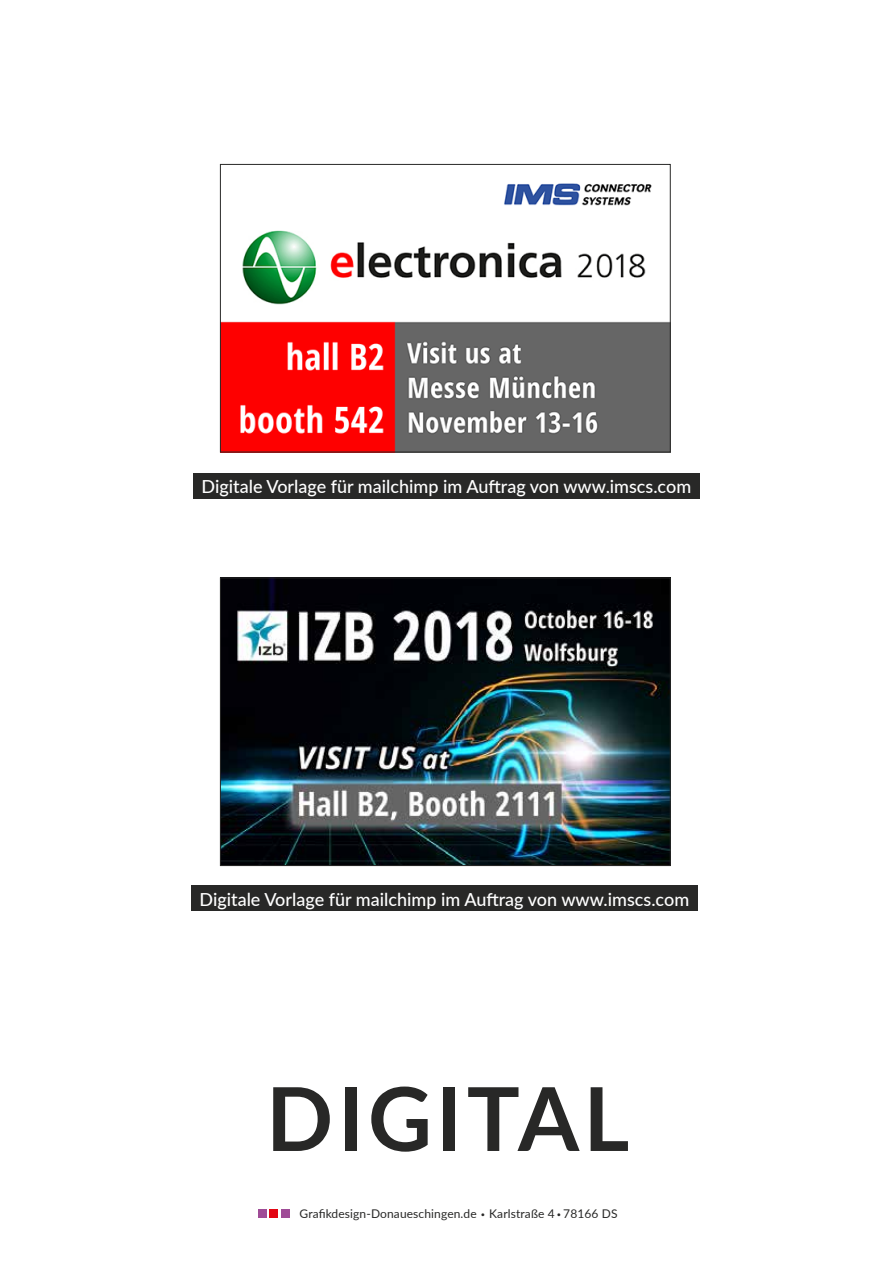
<style>
.page{position:relative;width:893px;height:1263px;background:#fff}
.page>*{position:absolute;margin:0;border:0;box-sizing:border-box;transform-origin:0 0}
.t1{font:700 88.2px "Lato";letter-spacing:.05em;color:#282827}
.t2{font:500 18px "Lato";color:#fff}
.t3{font:12px "Lato";letter-spacing:.01em;color:#282827}
.s1{font-size:7.5px}
</style>
<div class="page">
<div style="left:281px;top:1209px;width:8px;height:8px;background:#9f4c97"></div>
<div style="left:269px;top:1209px;width:9px;height:8px;background:#e30613"></div>
<div style="left:258px;top:1209px;width:8px;height:8px;background:#9f4c97"></div>
<img style="left:222px;top:183px;width:446px;height:267px">
<div style="left:220px;top:164px;width:450px;height:288px;border:1px solid #282827"></div>
<img style="left:222px;top:580px;width:446px;height:284px">
<div style="left:220px;top:578px;width:450px;height:288px;border:1px solid #282827"></div>
<div style="left:193px;top:473px;width:506px;height:26px;background:#282827"></div>
<div style="left:191px;top:885px;width:506px;height:26px;background:#282827"></div>
<p class="t2" style="left:202px;top:474px;width:491px">Digitale Vorlage für mailchimp im Auftrag von www.imscs.com</p>
<p class="t2" style="left:199px;top:886px;width:491px">Digitale Vorlage für mailchimp im Auftrag von www.imscs.com</p>
<h1 class="t1" style="left:266px;top:1054px;width:365px">DIGITAL</h1>
<p class="t3" style="left:300px;top:1205px;width:320px">Grafikdesign-Donaueschingen.de <span class="s1">•</span> Karlstraße 4 <span class="s1">•</span> 78166 DS</p>
</div>
